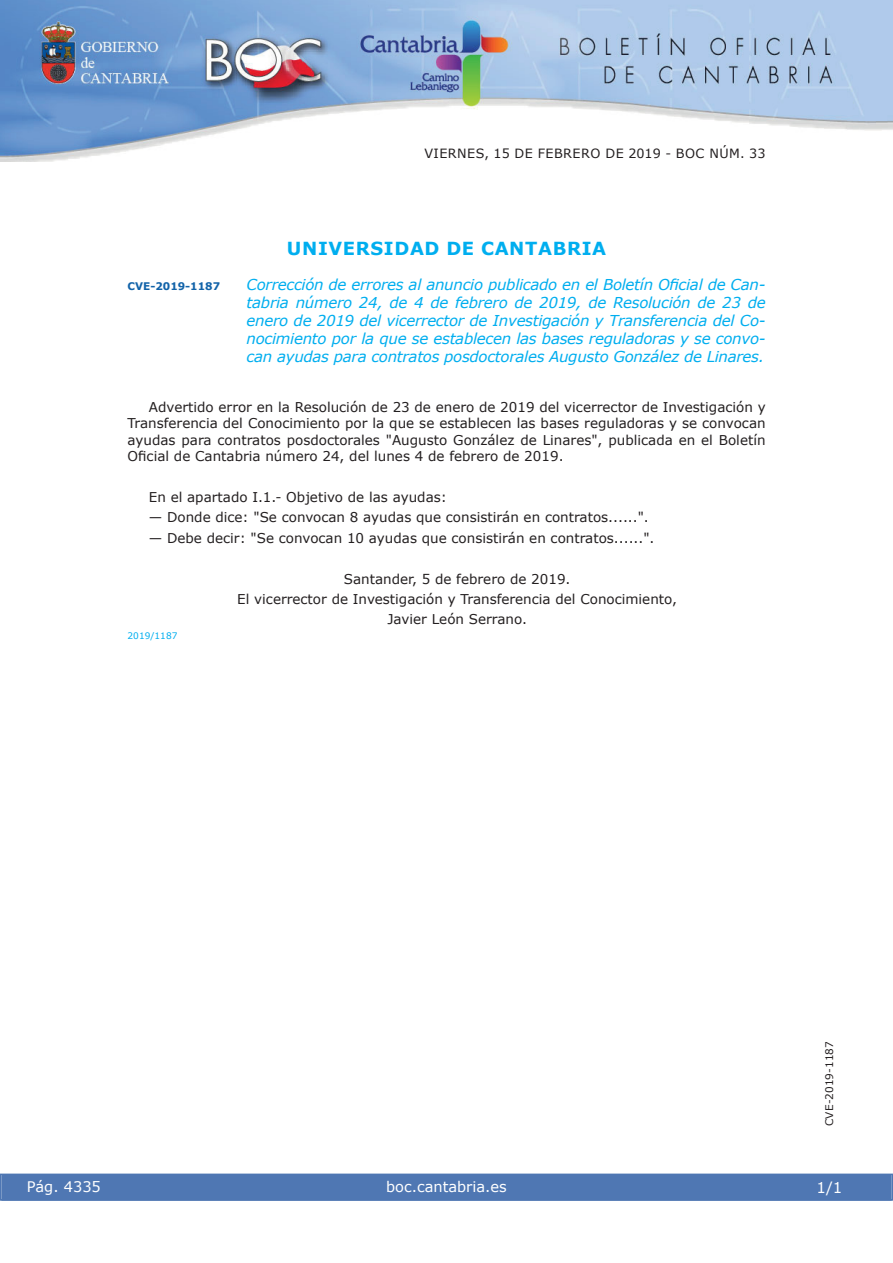
<style>
.page{position:relative;width:893px;height:1263px;background:#fff}
.page>*{position:absolute;margin:0;border:0;box-sizing:border-box;transform-origin:0 0}
.t1{font:700 18px "Verdana";letter-spacing:.035em;color:#00aeef}
.t2{font:italic 15px/18px "Verdana";letter-spacing:-.02em;color:#00aeef;text-align:justify}
.t3{font:15px "Verdana";color:#fff}
.t4{font:14.55px "Verdana";color:#fff}
.t5{font:13.5px/16.2px "Verdana";color:#231f20;text-align:justify}
.t6{font:12.75px "Verdana";letter-spacing:.035em;color:#231f20}
.t7{font:10.5px "Verdana";color:#231f20}
.t8{font:700 10.5px "Verdana";color:#1263a9}
.t9{font:9px "Verdana";color:#00aeef}
</style>
<div class="page">
<img style="left:0;top:0;width:893px;height:161px">
<div style="left:1px;top:1174px;width:890px;height:27px;background:#4f77b3"></div>
<div style="left:0;top:1174px;width:893px;height:27px;border:1px solid #4f77b3"></div>
<p class="t6" style="left:424px;top:145px;width:343px">VIERNES, 15 DE FEBRERO DE 2019 - BOC NÚM. 33</p>
<h1 class="t1" style="left:287px;top:237px;width:321px">UNIVERSIDAD DE CANTABRIA</h1>
<p class="t8" style="left:128px;top:279px;width:94px">CVE-2019-1187</p>
<p class="t2" style="left:247px;top:275px;width:520px">Corrección de errores al anuncio publicado en el Boletín Oficial de Can&shy;tabria número 24, de 4 de febrero de 2019, de Resolución de 23 de enero de 2019 del vicerrector de Investigación y Transferencia del Co&shy;nocimiento por la que se establecen las bases reguladoras y se convo&shy;can ayudas para contratos posdoctorales Augusto González de Linares.</p>
<p class="t5" style="left:128px;top:399px;width:639px;text-indent:21px">Advertido error en la Resolución de 23 de enero de 2019 del vicerrector de Investigación y Transferencia del Conocimiento por la que se establecen las bases reguladoras y se convocan ayudas para contratos posdoctorales "Augusto González de Linares", publicada en el Boletín Oficial de Cantabria número 24, del lunes 4 de febrero de 2019.</p>
<p class="t5" style="left:149px;top:488px;width:300px">En el apartado I.1.- Objetivo de las ayudas:</p>
<p class="t5" style="left:149px;top:509px;width:501px">— Donde dice: "Se convocan 8 ayudas que consistirán en contratos......".</p>
<p class="t5" style="left:149px;top:529px;width:507px">— Debe decir: "Se convocan 10 ayudas que consistirán en contratos......".</p>
<p class="t5" style="left:237px;top:568px;width:441px;line-height:20.4px;text-align:center">Santander, 5 de febrero de 2019.<br>El vicerrector de Investigación y Transferencia del Conocimiento,<br>Javier León Serrano.</p>
<p class="t9" style="left:128px;top:630px;width:51px">2019/1187</p>
<p class="t4" style="left:27px;top:1177px;width:76px">Pág. 4335</p>
<p class="t4" style="left:386px;top:1178px;width:122px">boc.cantabria.es</p>
<p class="t7" style="left:823px;top:1126px;width:87px;rotate:-90deg">CVE-2019-1187</p>
<p class="t3" style="left:816px;top:1178px;width:27px">1/1</p>
</div>
